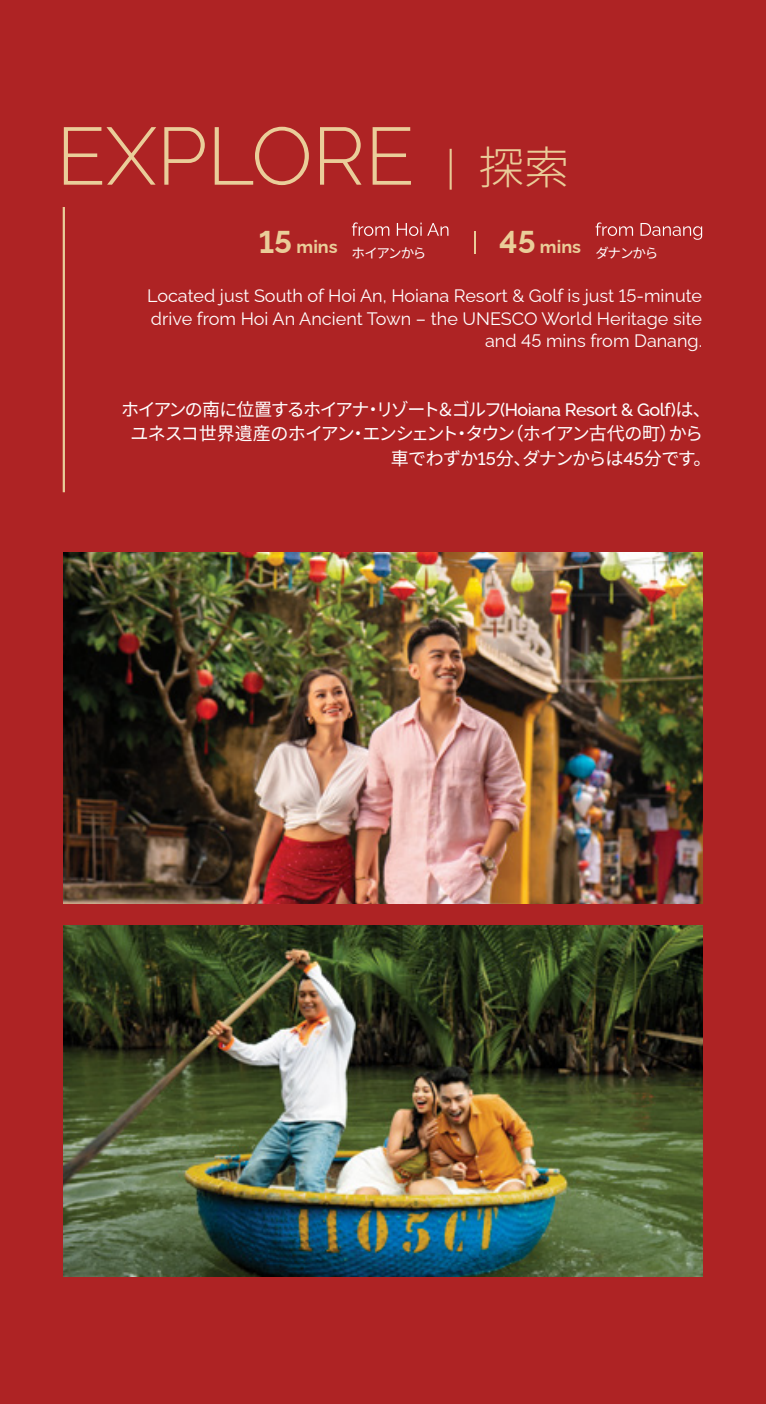
<style>
.page{position:relative;width:766px;height:1404px;background:#fff}
.page>*{position:absolute;margin:0;border:0;box-sizing:border-box;transform-origin:0 0}
.t1{font:300 45px "Noto Sans JP";color:#eacd99}
.t2{font:18px/22.5px "Raleway";color:#fff;text-align:right}
.t3{font:18px "Noto Sans JP";letter-spacing:-.075em;color:#fff}
.t4{font:18px "Noto Sans JP";letter-spacing:-.1em;color:#fff}
.t5{font:700 18px "Raleway";color:#eacd99}
.t6{font:13.5px "Noto Sans JP";letter-spacing:-.095em;color:#fff}
.s1{font-family:"Raleway"}
.s2{font-size:31.5px}
.s3{font-family:"Raleway";font-weight:500}
</style>
<div class="page">
<svg style="left:765px;top:0;width:1px;height:1403px"></svg>
<div style="left:0;top:0;width:765px;height:1403px;background:#ae2324"></div>
<svg style="left:64px;top:127px;width:92px;height:58px"></svg>
<svg style="left:164px;top:127px;width:41px;height:58px"></svg>
<svg style="left:215px;top:127px;width:94px;height:58px"></svg>
<svg style="left:320px;top:127px;width:41px;height:58px"></svg>
<svg style="left:372px;top:127px;width:39px;height:58px"></svg>
<hr style="left:63px;top:207px;width:2px;height:285px;background:#eacd99">
<img style="left:64px;top:552px;width:638px;height:351px">
<img style="left:64px;top:925px;width:638px;height:351px">
<svg style="left:352px;top:222px;width:37px;height:14px"></svg>
<svg style="left:396px;top:222px;width:25px;height:14px"></svg>
<svg style="left:427px;top:223px;width:21px;height:13px"></svg>
<hr style="left:474px;top:231px;width:2px;height:23px;background:#eacd99">
<svg style="left:595px;top:222px;width:38px;height:14px"></svg>
<svg style="left:640px;top:223px;width:62px;height:17px"></svg>
<h1 class="t1" style="left:445px;top:142px;width:125px"><span class="s1">|</span> 探索</h1>
<p class="t5" style="left:259px;top:232px;width:80px"><span class="s2">15</span> mins</p>
<p class="t6" style="left:499px;top:246px;width:161px"><sup>45</sup> <sup>mins</sup> ダナンから</p>
<p class="t6" style="left:351px;top:246px;width:76px">ホイアンから</p>
<p class="t2" style="left:147px;top:283px;width:556px">Located just South of Hoi An, Hoiana Resort &amp; Golf is just 15-minute drive from Hoi An Ancient Town – the UNESCO World Heritage site and 45 mins from Danang.</p>
<p class="t4" style="left:121px;top:399px;width:591px">ホイアンの南に位置するホイアナ・リゾート＆ゴルフ<span class="s3">(Hoiana Resort &amp; Golf)</span>は、</p>
<p class="t3" style="left:130px;top:423px;width:574px">ユネスコ世界遺産のホイアン・エンシェント・タウン（ホイアン古代の町）から</p>
<p class="t3" style="left:391px;top:448px;width:322px">車でわずか<span class="s3">15</span>分、ダナンからは<span class="s3">45</span>分です。</p>
</div>
